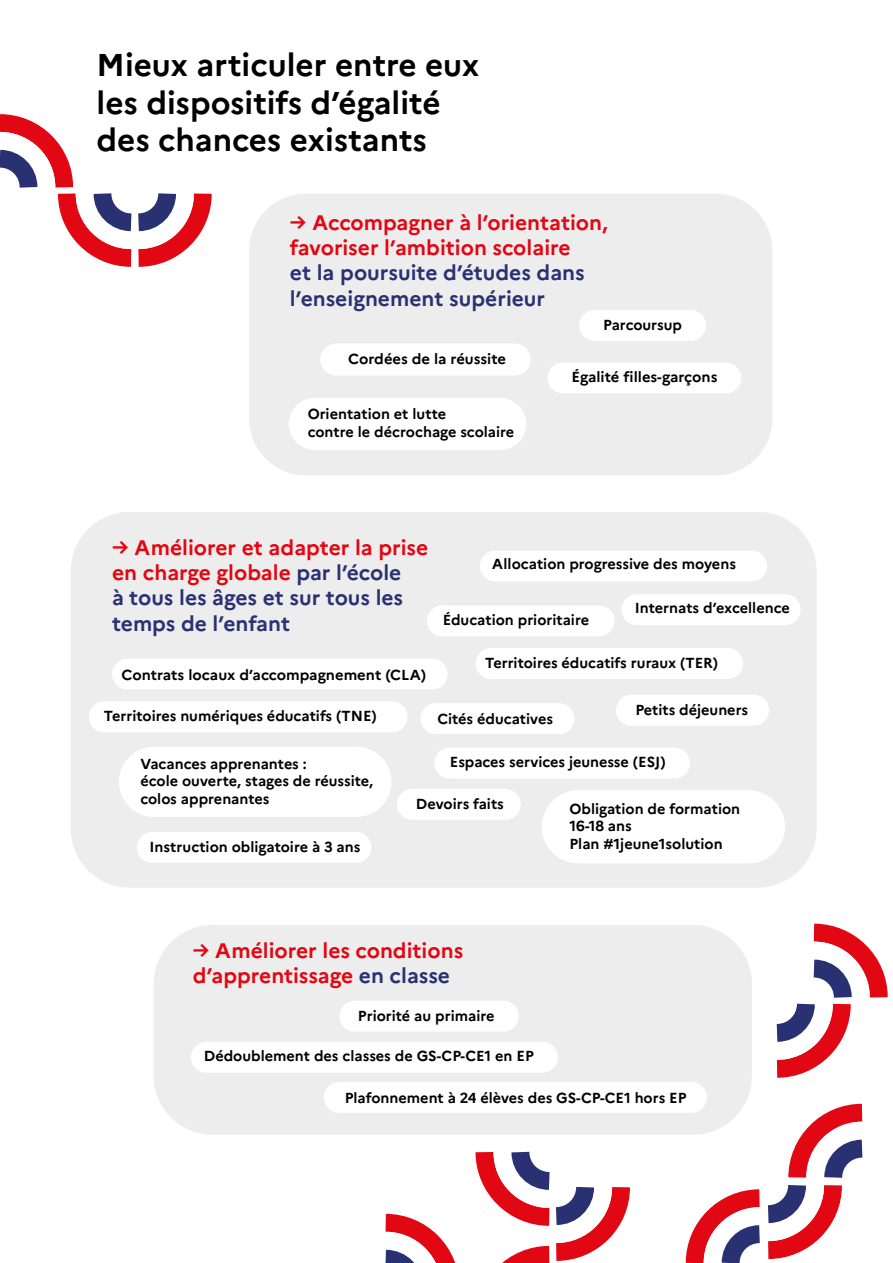
<style>
.page{position:relative;width:893px;height:1263px;background:#fff}
.page>*{position:absolute;margin:0;border:0;box-sizing:border-box;transform-origin:0 0}
.t1{font:700 31.5px/37.8px "Marianne";color:#000}
.t2{font:700 21px/25.2px "Marianne";color:#293173}
.t3{font:700 21px/25.2px "Marianne";color:#e30613}
.t4{font:700 14.55px/17.4px "Marianne";color:#000}
.s1{color:#e30613}
.s2{color:#293173}
</style>
<div class="page">
<svg style="left:776px;top:923px;width:112px;height:155px"></svg>
<svg style="left:685px;top:1103px;width:178px;height:160px"></svg>
<svg style="left:385px;top:1151px;width:245px;height:112px"></svg>
<div style="left:249px;top:194px;width:523px;height:281px;background:#ededed;border-radius:57px"></div>
<div style="left:579px;top:310px;width:127px;height:31px;background:#fff;border-radius:15px"></div>
<div style="left:289px;top:398px;width:237px;height:52px;background:#fff;border-radius:26px"></div>
<div style="left:547px;top:362px;width:194px;height:31px;background:#fff;border-radius:15px"></div>
<div style="left:320px;top:343px;width:211px;height:33px;background:#fff;border-radius:16px"></div>
<div style="left:71px;top:512px;width:746px;height:376px;background:#ededed;border-radius:59px"></div>
<div style="left:112px;top:658px;width:336px;height:31px;background:#fff;border-radius:15px"></div>
<div style="left:89px;top:701px;width:319px;height:31px;background:#fff;border-radius:15px"></div>
<div style="left:480px;top:551px;width:287px;height:30px;background:#fff;border-radius:15px"></div>
<div style="left:420px;top:703px;width:154px;height:31px;background:#fff;border-radius:15px"></div>
<div style="left:476px;top:648px;width:267px;height:31px;background:#fff;border-radius:15px"></div>
<div style="left:427px;top:605px;width:188px;height:31px;background:#fff;border-radius:15px"></div>
<div style="left:621px;top:594px;width:180px;height:31px;background:#fff;border-radius:15px"></div>
<div style="left:119px;top:747px;width:273px;height:70px;background:#fff;border-radius:35px"></div>
<div style="left:397px;top:789px;width:124px;height:31px;background:#fff;border-radius:15px"></div>
<div style="left:616px;top:695px;width:153px;height:31px;background:#fff;border-radius:15px"></div>
<div style="left:137px;top:832px;width:234px;height:31px;background:#fff;border-radius:15px"></div>
<div style="left:434px;top:748px;width:256px;height:30px;background:#fff;border-radius:15px"></div>
<div style="left:542px;top:790px;width:243px;height:73px;background:#fff;border-radius:37px"></div>
<svg style="left:0;top:114px;width:212px;height:153px"></svg>
<div style="left:154px;top:925px;width:598px;height:210px;background:#ededed;border-radius:59px"></div>
<div style="left:191px;top:1042px;width:367px;height:31px;background:#fff;border-radius:15px"></div>
<div style="left:339px;top:1001px;width:180px;height:31px;background:#fff;border-radius:15px"></div>
<div style="left:324px;top:1082px;width:383px;height:31px;background:#fff;border-radius:15px"></div>
<h1 class="t1" style="left:97px;top:46px;width:384px">Mieux articuler entre eux les dispositifs d’égalité des chances existants</h1>
<h2 class="t3" style="left:290px;top:210px;width:319px">→ Accompagner à l’orientation, favoriser l’ambition scolaire</h2>
<h2 class="t2" style="left:290px;top:260px;width:296px">et la poursuite d’études dans l’enseignement supérieur</h2>
<p class="t4" style="left:348px;top:350px;width:159px">Cordées de la réussite</p>
<p class="t4" style="left:308px;top:405px;width:208px">Orientation et lutte<br>contre le décrochage scolaire</p>
<p class="t4" style="left:603px;top:316px;width:80px">Parcoursup</p>
<p class="t4" style="left:571px;top:368px;width:148px">Égalité filles-garçons</p>
<h2 class="t2" style="left:112px;top:535px;width:318px"><span class="s1">→ Améliorer et adapter la prise en charge globale</span> par l’école<br>à tous les âges et sur tous les temps de l’enfant</h2>
<p class="t4" style="left:122px;top:666px;width:306px">Contrats locaux d’accompagnement (CLA)</p>
<p class="t4" style="left:104px;top:707px;width:274px">Territoires numériques éducatifs (TNE)</p>
<p class="t4" style="left:492px;top:555px;width:245px">Allocation progressive des moyens</p>
<p class="t4" style="left:443px;top:611px;width:148px">Éducation prioritaire</p>
<p class="t4" style="left:635px;top:599px;width:157px">Internats d’excellence</p>
<p class="t4" style="left:485px;top:654px;width:234px">Territoires éducatifs ruraux (TER)</p>
<p class="t4" style="left:437px;top:710px;width:117px">Cités éducatives</p>
<p class="t4" style="left:635px;top:701px;width:114px">Petits déjeuners</p>
<p class="t4" style="left:140px;top:755px;width:234px">Vacances apprenantes :<br>école ouverte, stages de réussite, colos apprenantes</p>
<p class="t4" style="left:450px;top:753px;width:217px">Espaces services jeunesse (ESJ)</p>
<p class="t4" style="left:416px;top:795px;width:89px">Devoirs faits</p>
<p class="t4" style="left:569px;top:800px;width:172px">Obligation de formation<br>16-18 ans</p>
<p class="t4" style="left:149px;top:838px;width:213px">Instruction obligatoire à 3 ans</p>
<p class="t4" style="left:569px;top:835px;width:155px">Plan #1jeune1solution</p>
<h2 class="t3" style="left:193px;top:938px;width:272px">→ Améliorer les conditions d’apprentissage <span class="s2">en classe</span></h2>
<p class="t4" style="left:358px;top:1007px;width:138px">Priorité au primaire</p>
<p class="t4" style="left:204px;top:1046px;width:332px">Dédoublement des classes de GS-CP-CE1 en EP</p>
<p class="t4" style="left:345px;top:1089px;width:343px">Plafonnement à 24 élèves des GS-CP-CE1 hors EP</p>
</div>
